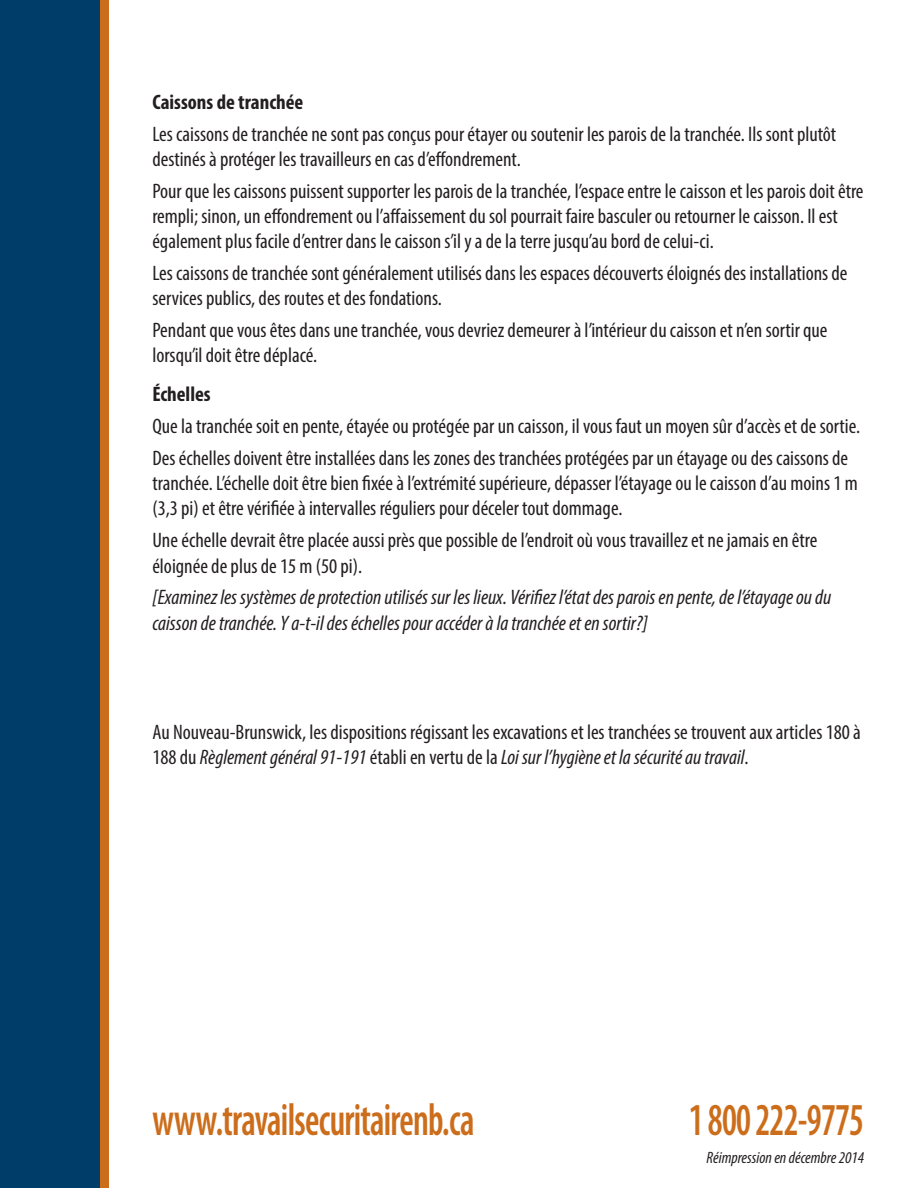
<style>
.page{position:relative;width:918px;height:1188px;background:#fff}
.page>*{position:absolute;margin:0;border:0;box-sizing:border-box;transform-origin:0 0}
.t1{font:600 condensed 45.9px "Myriad Pro";letter-spacing:-.02em;color:#cc6d1b;scale:.79 1}
.t2{font:condensed 21px/25.2px "Myriad Pro";color:#231f20}
.t3{font:italic condensed 21px/25.2px "Myriad Pro";color:#231f20}
.t4{font:700 condensed 21px "Myriad Pro";color:#231f20}
.t5{font:italic condensed 16.5px "Myriad Pro";color:#231f20}
.s1{font-style:italic}
</style>
<div class="page">
<div style="left:99px;top:0;width:10px;height:1188px;background:#cc6d1b"></div>
<div style="left:0;top:0;width:99px;height:1188px;background:#003e69"></div>
<p class="t4" style="left:152px;top:89px;width:153px">Caissons de tranchée</p>
<p class="t2" style="left:152px;top:121px;width:685px">Les caissons de tranchée ne sont pas conçus pour étayer ou soutenir les parois de la tranchée. Ils sont plutôt destinés à protéger les travailleurs en cas d’effondrement.</p>
<p class="t2" style="left:152px;top:178px;width:713px">Pour que les caissons puissent supporter les parois de la tranchée, l’espace entre le caisson et les parois doit être rempli; sinon, un effondrement ou l’affaissement du sol pourrait faire basculer ou retourner le caisson. Il est également plus facile d’entrer dans le caisson s’il y a de la terre jusqu’au bord de celui-ci.</p>
<p class="t2" style="left:152px;top:260px;width:697px">Les caissons de tranchée sont généralement utilisés dans les espaces découverts éloignés des installations de services publics, des routes et des fondations.</p>
<p class="t2" style="left:152px;top:317px;width:677px">Pendant que vous êtes dans une tranchée, vous devriez demeurer à l’intérieur du caisson et n’en sortir que lorsqu’il doit être déplacé.</p>
<p class="t4" style="left:152px;top:381px;width:60px">Échelles</p>
<p class="t2" style="left:152px;top:410px;width:709px;line-height:32px">Que la tranchée soit en pente, étayée ou protégée par un caisson, il vous faut un moyen sûr d’accès et de sortie.<br>Des échelles doivent être installées dans les zones des tranchées protégées par un étayage ou des caissons de</p>
<p class="t2" style="left:152px;top:470px;width:707px">tranchée. L’échelle doit être bien fixée à l’extrémité supérieure, dépasser l’étayage ou le caisson d’au moins 1 m (3,3 pi) et être vérifiée à intervalles réguliers pour déceler tout dommage.</p>
<p class="t2" style="left:152px;top:528px;width:667px">Une échelle devrait être placée aussi près que possible de l’endroit où vous travaillez et ne jamais en être éloignée de plus de 15 m (50 pi).</p>
<p class="t3" style="left:152px;top:585px;width:681px">[Examinez les systèmes de protection utilisés sur les lieux. Vérifiez l’état des parois en pente, de l’étayage ou du caisson de tranchée. Y a-t-il des échelles pour accéder à la tranchée et en sortir?]</p>
<p class="t2" style="left:152px;top:719px;width:710px">Au Nouveau-Brunswick, les dispositions régissant les excavations et les tranchées se trouvent aux articles 180 à<br>188 du <span class="s1">Règlement général 91-191</span> établi en vertu de la <span class="s1">Loi sur l’hygiène et la sécurité au travail</span>.</p>
<h1 class="t1" style="left:152px;top:1095px;width:409px">www.travailsecuritairenb.ca</h1>
<h1 class="t1" style="left:689px;top:1095px;width:224px">1 800 222-9775</h1>
<p class="t5" style="left:707px;top:1147px;width:159px">Réimpression en décembre 2014</p>
</div>
